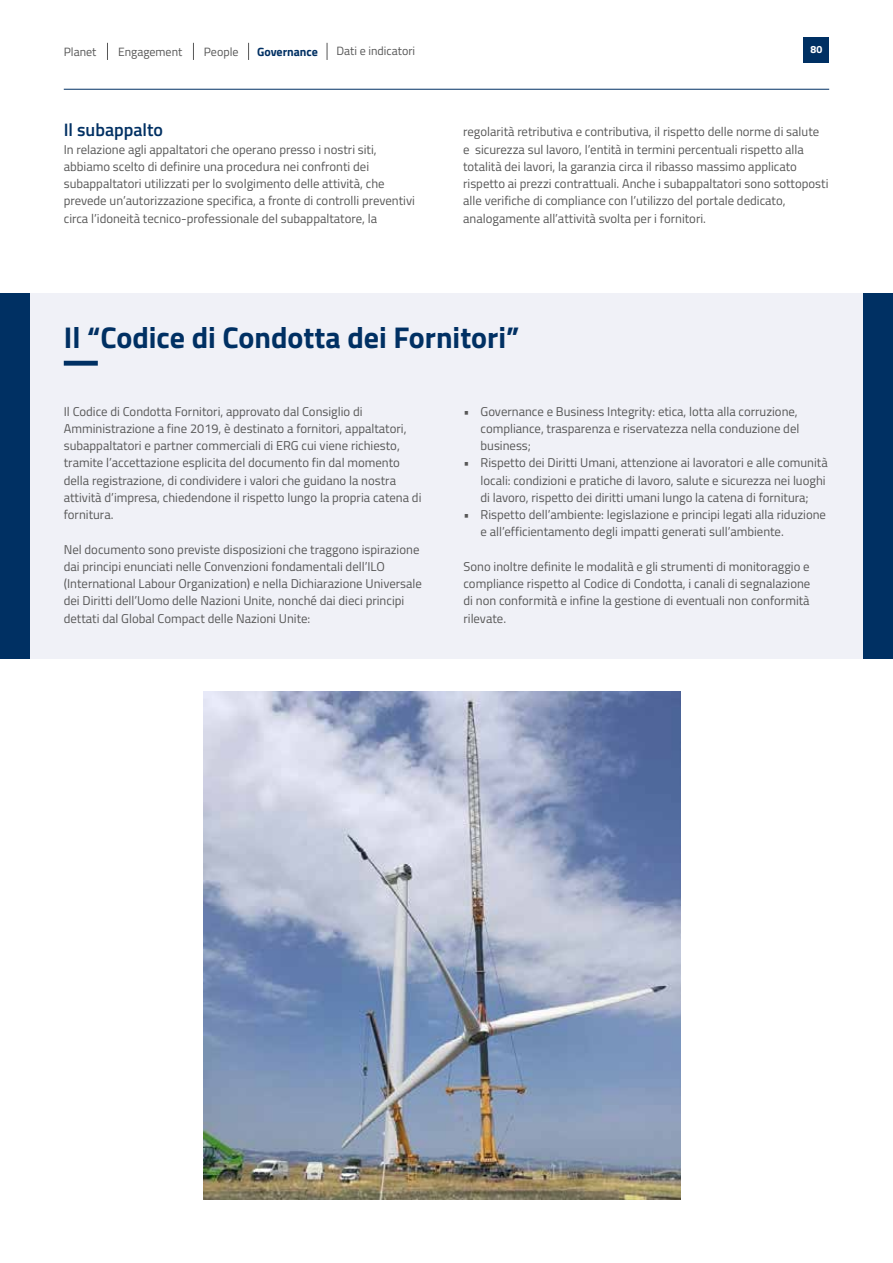
<style>
.page{position:relative;width:893px;height:1263px;background:#fff}
.page>*{position:absolute;margin:0;border:0;box-sizing:border-box;transform-origin:0 0}
.t1{font:700 30px "Titillium Web";color:#003063}
.t2{font:600 18px "Titillium Web";color:#003063}
.t3{font:12.75px/17.2px "Titillium Web";color:#575757}
.t4{font:12px "Titillium Web";color:#575757}
.t5{font:700 12px "Titillium Web";color:#003063}
.t6{font:700 10.5px "Titillium Web";color:#fff}
</style>
<div class="page">
<div style="left:804px;top:37px;width:25px;height:25px;background:#003063"></div>
<hr style="left:64px;top:89px;width:765px;height:1px;background:#003063">
<svg style="left:107px;top:43px;width:1px;height:17px"></svg>
<svg style="left:193px;top:43px;width:1px;height:17px"></svg>
<svg style="left:248px;top:43px;width:1px;height:17px"></svg>
<svg style="left:327px;top:43px;width:1px;height:17px"></svg>
<div style="left:0;top:293px;width:893px;height:365px;background:#f0f1f7"></div>
<div style="left:0;top:293px;width:30px;height:365px;background:#003063"></div>
<div style="left:863px;top:293px;width:30px;height:365px;background:#003063"></div>
<div style="left:64px;top:361px;width:34px;height:5px;background:#003063"></div>
<img style="left:204px;top:692px;width:476px;height:507px">
<p class="t4" style="left:64px;top:43px;width:34px">Planet</p>
<p class="t4" style="left:118px;top:43px;width:66px">Engagement</p>
<p class="t4" style="left:204px;top:43px;width:36px">People</p>
<p class="t5" style="left:257px;top:42px;width:62px">Governance</p>
<p class="t4" style="left:337px;top:42px;width:80px">Dati e indicatori</p>
<p class="t6" style="left:810px;top:41px;width:13px">80</p>
<h2 class="t2" style="left:64px;top:116px;width:101px">Il subappalto</h2>
<p class="t3" style="left:64px;top:140px;width:353px">In relazione agli appaltatori che operano presso i nostri siti, abbiamo scelto di definire una procedura nei confronti dei subappaltatori utilizzati per lo svolgimento delle attività, che prevede un’autorizzazione specifica, a fronte di controlli preventivi circa l’idoneità tecnico-professionale del subappaltatore, la</p>
<p class="t3" style="left:463px;top:123px;width:367px">regolarità retributiva e contributiva, il rispetto delle norme di salute e sicurezza sul lavoro, l’entità in termini percentuali rispetto alla totalità dei lavori, la garanzia circa il ribasso massimo applicato rispetto ai prezzi contrattuali. Anche i subappaltatori sono sottoposti alle verifiche di compliance con l’utilizzo del portale dedicato, analogamente all’attività svolta per i fornitori.</p>
<h1 class="t1" style="left:64px;top:315px;width:457px">Il “Codice di Condotta dei Fornitori”</h1>
<p class="t3" style="left:64px;top:402px;width:359px">Il Codice di Condotta Fornitori, approvato dal Consiglio di Amministrazione a fine 2019, è destinato a fornitori, appaltatori, subappaltatori e partner commerciali di ERG cui viene richiesto, tramite l’accettazione esplicita del documento fin dal momento della registrazione, di condividere i valori che guidano la nostra attività d’impresa, chiedendone il rispetto lungo la propria catena di fornitura.</p>
<p class="t3" style="left:64px;top:540px;width:360px">Nel documento sono previste disposizioni che traggono ispirazione dai principi enunciati nelle Convenzioni fondamentali dell’ILO (International Labour Organization) e nella Dichiarazione Universale dei Diritti dell’Uomo delle Nazioni Unite, nonché dai dieci principi dettati dal Global Compact delle Nazioni Unite:</p>
<p class="t3" style="left:480px;top:402px;width:320px;text-indent:-17px">• Governance e Business Integrity: etica, lotta alla corruzione, compliance, trasparenza e riservatezza nella conduzione del business;</p>
<p class="t3" style="left:480px;top:454px;width:349px;text-indent:-17px">• Rispetto dei Diritti Umani, attenzione ai lavoratori e alle comunità locali: condizioni e pratiche di lavoro, salute e sicurezza nei luoghi di lavoro, rispetto dei diritti umani lungo la catena di fornitura;</p>
<p class="t3" style="left:480px;top:505px;width:347px;text-indent:-17px">• Rispetto dell’ambiente: legislazione e principi legati alla riduzione e all’efficientamento degli impatti generati sull’ambiente.</p>
<p class="t3" style="left:463px;top:557px;width:348px;text-align:justify">Sono inoltre definite le modalità e gli strumenti di monitoraggio e compliance rispetto al Codice di Condotta, i canali di segnalazione di non conformità e infine la gestione di eventuali non conformità rilevate.</p>
</div>
